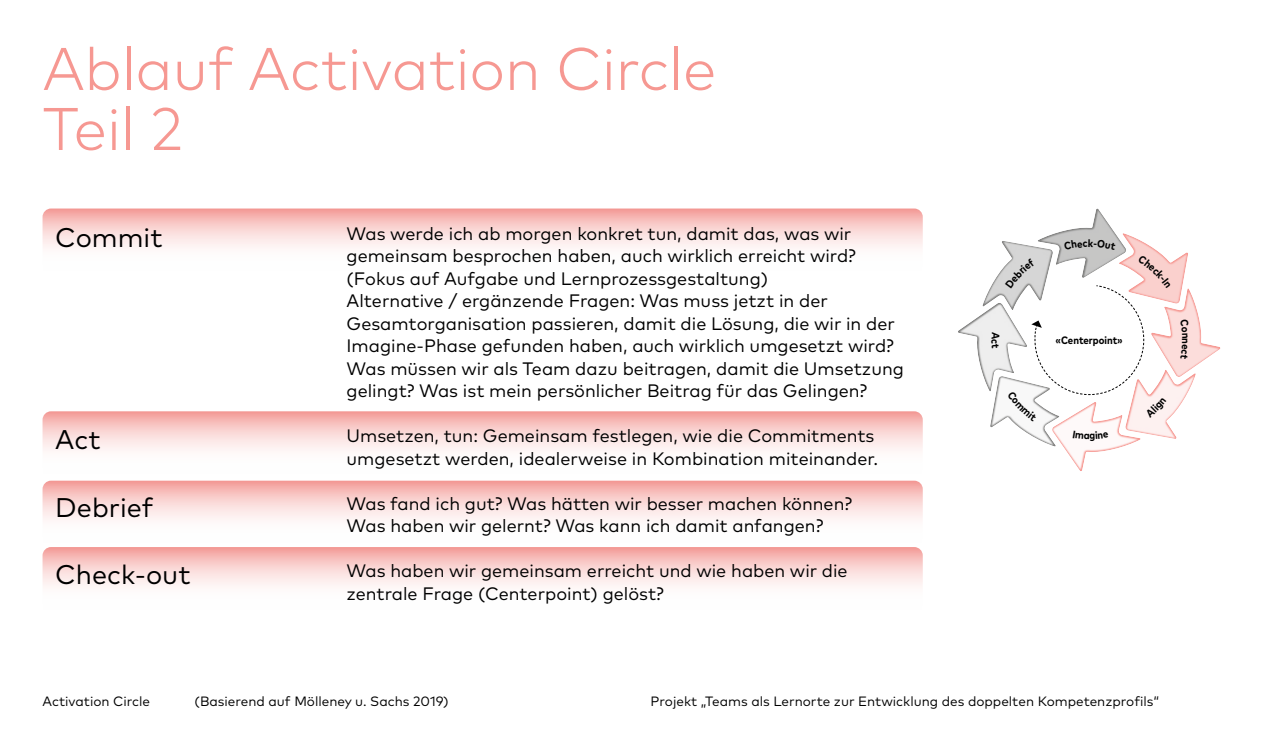
<style>
.page{position:relative;width:1263px;height:749px;background:#fff}
.page>*{position:absolute;margin:0;border:0;box-sizing:border-box;transform-origin:0 0}
.t1{font:300 60px/60px "Mark OT";letter-spacing:-.005em;color:#f69892}
.t2{font:27px "Mark OT";color:#000}
.t3{font:18px/22.5px "Mark";color:#000}
.t4{font:13.5px "Mark OT";color:#000}
.t5{font:700 condensed 10.8px "Mark Pro";color:#000}
</style>
<div class="page">
<svg style="left:43px;top:208px;width:880px;height:76px"></svg>
<svg style="left:43px;top:411px;width:880px;height:75px"></svg>
<svg style="left:43px;top:480px;width:880px;height:76px"></svg>
<svg style="left:43px;top:547px;width:880px;height:75px"></svg>
<svg style="left:958px;top:208px;width:263px;height:263px"></svg>
<h1 class="t1" style="left:43px;top:38px;width:675px">Ablauf Activation Circle<br>Teil 2</h1>
<h2 class="t2" style="left:55px;top:221px;width:109px">Commit</h2>
<h2 class="t2" style="left:55px;top:423px;width:47px">Act</h2>
<h2 class="t2" style="left:55px;top:491px;width:100px">Debrief</h2>
<h2 class="t2" style="left:55px;top:558px;width:137px">Check-out</h2>
<p class="t3" style="left:347px;top:222px;width:559px">Was werde ich ab morgen konkret tun, damit das, was wir gemeinsam besprochen haben, auch wirklich erreicht wird? (Fokus auf Aufgabe und Lernprozessgestaltung)<br>Alternative / ergänzende Fragen: Was muss jetzt in der Gesamtorganisation passieren, damit die Lösung, die wir in der Imagine-Phase gefunden haben, auch wirklich umgesetzt wird?<br>Was müssen wir als Team dazu beitragen, damit die Umsetzung gelingt? Was ist mein persönlicher Beitrag für das Gelingen?</p>
<p class="t3" style="left:347px;top:424px;width:533px">Umsetzen, tun: Gemeinsam festlegen, wie die Commitments umgesetzt werden, idealerweise in Kombination miteinander.</p>
<p class="t3" style="left:347px;top:492px;width:507px">Was fand ich gut? Was hätten wir besser machen können?<br>Was haben wir gelernt? Was kann ich damit anfangen?</p>
<p class="t3" style="left:347px;top:559px;width:503px">Was haben wir gemeinsam erreicht und wie haben wir die zentrale Frage (Centerpoint) gelöst?</p>
<p class="t5" style="left:1003px;top:339px;width:6px;rotate:90deg">c</p>
<p class="t5" style="left:1055px;top:332px;width:69px">«Centerpoint»</p>
<p class="t5" style="left:1194px;top:338px;width:7px;rotate:90deg">n</p>
<p class="t4" style="left:43px;top:693px;width:109px">Activation Circle</p>
<p class="t4" style="left:651px;top:693px;width:510px">Projekt „Teams als Lernorte zur Entwicklung des doppelten Kompetenzprofils“</p>
<p class="t4" style="left:195px;top:693px;width:256px">(Basierend auf Mölleney u. Sachs 2019)</p>
</div>
